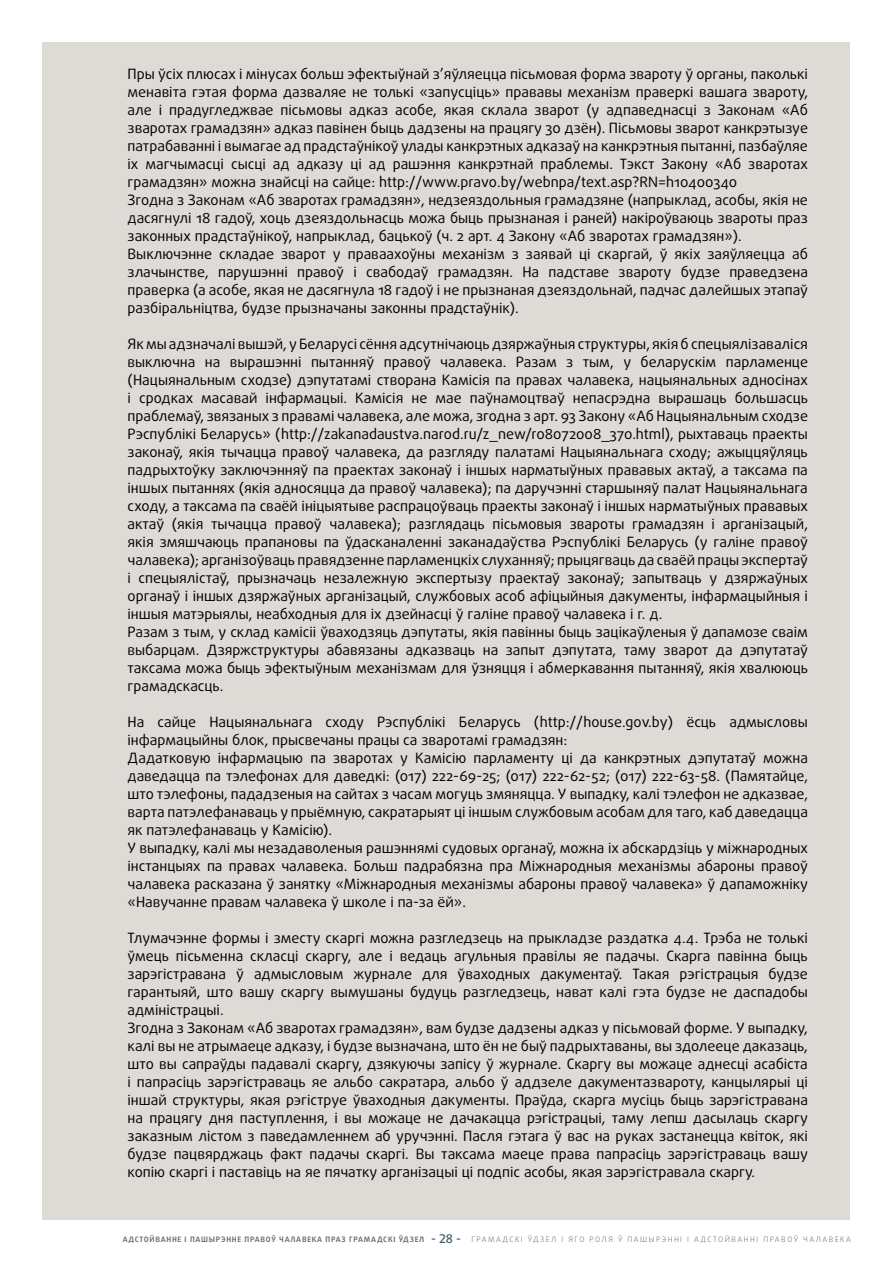
<style>
.page{position:relative;width:893px;height:1263px;background:#fff}
.page>*{position:absolute;margin:0;border:0;box-sizing:border-box;transform-origin:0 0}
.t1{font:14.25px/18px "Daxline Cyr";color:#000}
.t2{font:300 7.5px "Daxline Cyr";letter-spacing:.2em;color:#6d6e71}
.t3{font:700 7.5px "Daxline Cyr";letter-spacing:.1em;color:#6d6e71}
.s1{font-family:"Daxline Cyr LF";font-weight:500;font-size:12px;color:#425968}
</style>
<div class="page">
<div style="left:43px;top:43px;width:807px;height:1177px;background:#dedad5"></div>
<p class="t1" style="left:128px;top:64px;width:682px">Пры ўсіх плюсах і мінусах больш эфектыўнай з’яўляецца пісьмовая форма звароту ў органы, паколькі менавіта гэтая форма дазваляе не толькі «запусціць» прававы механізм праверкі вашага звароту, але і прадугледжвае пісьмовы адказ асобе, якая склала зварот (у адпаведнасці з Законам «Аб зваротах грамадзян» адказ павінен быць дадзены на працягу 30 дзён). Пісьмовы зварот канкрэтызуе патрабаванні і вымагае ад прадстаўнікоў улады канкрэтных адказаў на канкрэтныя пытанні, пазбаўляе іх магчымасці сысці ад адказу ці ад рашэння канкрэтнай праблемы. Тэкст Закону «Аб зваротах грамадзян» можна знайсці на сайце: http://www.pravo.by/webnpa/text.asp?RN=h10400340<br>Згодна з Законам «Аб зваротах грамадзян», недзеяздольныя грамадзяне (напрыклад, асобы, якія не дасягнулі 18 гадоў, хоць дзеяздольнасць можа быць прызнаная і раней) накіроўваюць звароты праз законных прадстаўнікоў, напрыклад, бацькоў (ч. 2 арт. 4 Закону «Аб зваротах грамадзян»).<br>Выключэнне складае зварот у праваахоўны механізм з заявай ці скаргай, ў якіх заяўляецца аб злачынстве, парушэнні правоў і свабодаў грамадзян. На падставе звароту будзе праведзена праверка (а асобе, якая не дасягнула 18 гадоў і не прызнаная дзеяздольнай, падчас далейшых этапаў разбіральніцтва, будзе прызначаны законны прадстаўнік).</p>
<p class="t1" style="left:128px;top:334px;width:682px">Як мы адзначалі вышэй, у Беларусі сёння адсутнічаюць дзяржаўныя структуры, якія б спецыялізаваліся выключна на вырашэнні пытанняў правоў чалавека. Разам з тым, у беларускім парламенце (Нацыянальным сходзе) дэпутатамі створана Камісія па правах чалавека, нацыянальных адносінах і сродках масавай інфармацыі. Камісія не мае паўнамоцтваў непасрэдна вырашаць большасць праблемаў, звязаных з правамі чалавека, але можа, згодна з арт. 93 Закону «Аб Нацыянальным сходзе Рэспублікі Беларусь» (http://zakanadaustva.narod.ru/z_new/r08072008_370.html), рыхтаваць праекты законаў, якія тычацца правоў чалавека, да разгляду палатамі Нацыянальнага сходу; ажыццяўляць падрыхтоўку заключэнняў па праектах законаў і іншых нарматыўных прававых актаў, а таксама па іншых пытаннях (якія адносяцца да правоў чалавека); па даручэнні старшыняў палат Нацыянальнага сходу, а таксама па сваёй ініцыятыве распрацоўваць праекты законаў і іншых нарматыўных прававых актаў (якія тычацца правоў чалавека); разглядаць пісьмовыя звароты грамадзян і арганізацый, якія змяшчаюць прапановы па ўдасканаленні заканадаўства Рэспублікі Беларусь (у галіне правоў чалавека); арганізоўваць правядзенне парламенцкіх слуханняў; прыцягваць да сваёй працы экспертаў і спецыялістаў, прызначаць незалежную экспертызу праектаў законаў; запытваць у дзяржаўных органаў і іншых дзяржаўных арганізацый, службовых асоб афіцыйныя дакументы, інфармацыйныя і іншыя матэрыялы, неабходныя для іх дзейнасці ў галіне правоў чалавека і г. д.<br>Разам з тым, у склад камісіі ўваходзяць дэпутаты, якія павінны быць зацікаўленыя ў дапамозе сваім выбарцам. Дзяржструктуры абавязаны адказваць на запыт дэпутата, таму зварот да дэпутатаў таксама можа быць эфектыўным механізмам для ўзняцця і абмеркавання пытанняў, якія хвалююць грамадскасць.</p>
<p class="t1" style="left:128px;top:712px;width:682px">На сайце Нацыянальнага сходу Рэспублікі Беларусь (http://house.gov.by) ёсць адмысловы інфармацыйны блок, прысвечаны працы са зваротамі грамадзян:<br>Дадатковую інфармацыю па зваротах у Камісію парламенту ці да канкрэтных дэпутатаў можна даведацца па тэлефонах для даведкі: (017) 222-69-25; (017) 222-62-52; (017) 222-63-58. (Памятайце, што тэлефоны, пададзеныя на сайтах з часам могуць змяняцца. У выпадку, калі тэлефон не адказвае, варта патэлефанаваць у прыёмную, сакратарыят ці іншым службовым асобам для таго, каб даведацца як патэлефанаваць у Камісію).<br>У выпадку, калі мы незадаволеныя рашэннямі судовых органаў, можна іх абскардзіць у міжнародных інстанцыях па правах чалавека. Больш падрабязна пра Міжнародныя механізмы абароны правоў чалавека расказана ў занятку «Міжнародныя механізмы абароны правоў чалавека» ў дапаможніку «Навучанне правам чалавека ў школе і па-за ёй».</p>
<p class="t1" style="left:128px;top:928px;width:682px">Тлумачэнне формы і зместу скаргі можна разгледзець на прыкладзе раздатка 4.4. Трэба не толькі ўмець пісьменна скласці скаргу, але і ведаць агульныя правілы яе падачы. Скарга павінна быць зарэгістравана ў адмысловым журнале для ўваходных дакументаў. Такая рэгістрацыя будзе гарантыяй, што вашу скаргу вымушаны будуць разгледзець, нават калі гэта будзе не даспадобы адміністрацыі.<br>Згодна з Законам «Аб зваротах грамадзян», вам будзе дадзены адказ у пісьмовай форме. У выпадку, калі вы не атрымаеце адказу, і будзе вызначана, што ён не быў падрыхтаваны, вы здолееце даказаць, што вы сапраўды падавалі скаргу, дзякуючы запісу ў журнале. Скаргу вы можаце аднесці асабіста і папрасіць зарэгістраваць яе альбо сакратара, альбо ў аддзеле дакументазвароту, канцылярыі ці іншай структуры, якая рэгіструе ўваходныя дакументы. Праўда, скарга мусіць быць зарэгістравана на працягу дня паступлення, і вы можаце не дачакацца рэгістрацыі, таму лепш дасылаць скаргу заказным лістом з паведамленнем аб уручэнні. Пасля гэтага ў вас на руках застанецца квіток, які будзе пацвярджаць факт падачы скаргі. Вы таксама маеце права папрасіць зарэгістраваць вашу копію скаргі і паставіць на яе пячатку арганізацыі ці подпіс асобы, якая зарэгістравала скаргу.</p>
<p class="t3" style="left:123px;top:1234px;width:191px">АДСТОЙВАННЕ І ПАШЫРЭННЕ ПРАВОЎ ЧАЛАВЕКА</p>
<p class="t3" style="left:326px;top:1234px;width:40px">ПРАЗ ГРАМА</p>
<p class="t3" style="left:377px;top:1234px;width:85px">ДСКІ ЎДЗЕЛ <span class="s1">- 28 -</span></p>
<p class="t2" style="left:471px;top:1234px;width:13px">ГРАМА</p>
<p class="t2" style="left:503px;top:1234px;width:267px">ДСК І ЎДЗЕЛ І ЯГО Р ОЛЯ Ў ПА ШЫР ЭННІ І АДСТ ОЙВАННІ ПРА</p>
<p class="t2" style="left:781px;top:1234px;width:65px">ВОЎ ЧАЛАВЕКА</p>
</div>
